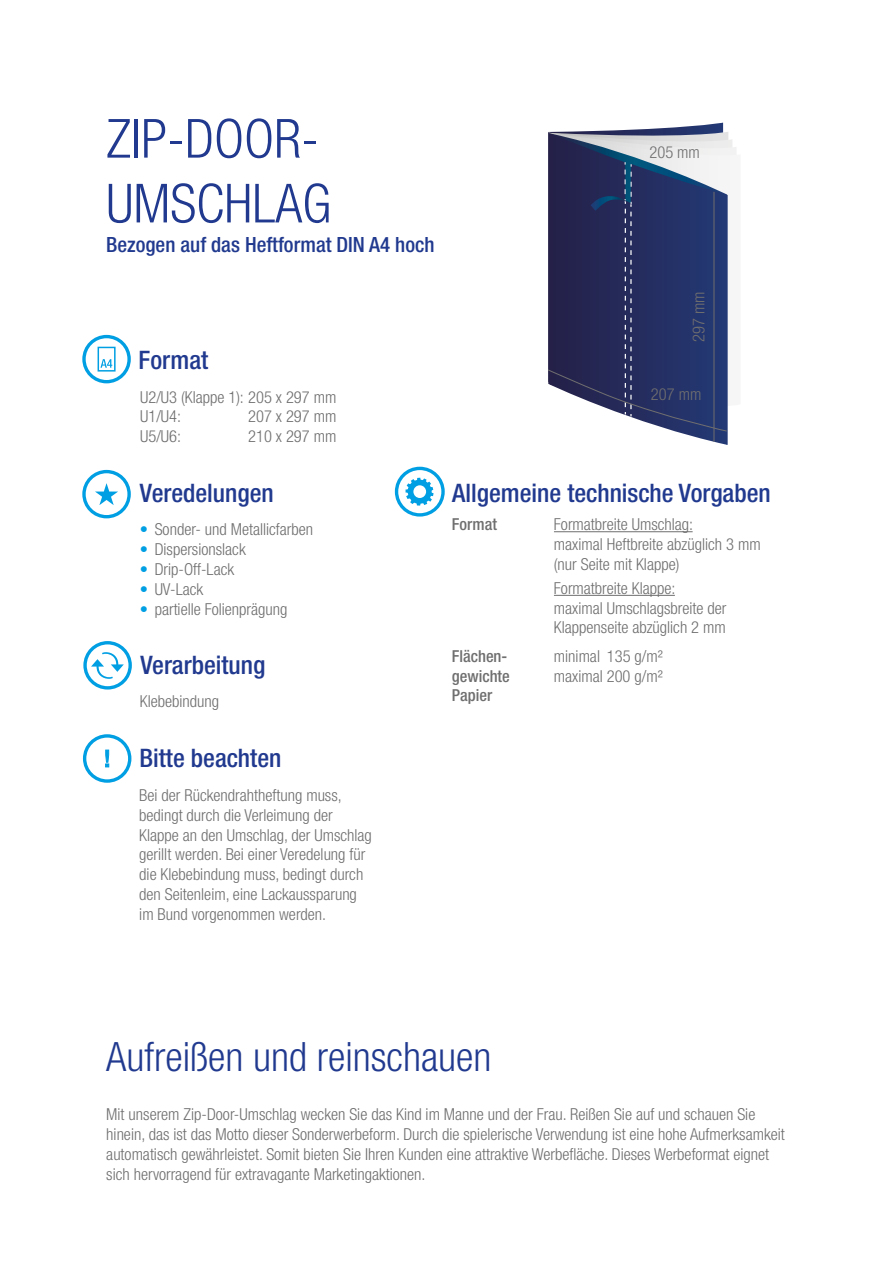
<style>
.page{position:relative;width:893px;height:1263px;background:#fff}
.page>*{position:absolute;margin:0;border:0;box-sizing:border-box;transform-origin:0 0}
.t1{font:300 condensed 54px/64.8px "Helvetica Neue LT Std";color:#213a8f}
.t2{font:300 condensed 40.5px "Helvetica Neue LT Std";color:#213a8f}
.t3{font:500 condensed 25.5px "Helvetica Neue LT Std";color:#213a8f}
.t4{font:500 condensed 21px "Helvetica Neue LT Std";color:#213a8f}
.t5{font:300 condensed 16.5px/19.8px "Helvetica Neue LT Std";color:#706f6f}
.t6{font:500 condensed 16.5px/19.8px "Helvetica Neue LT Std";color:#706f6f}
.s1{color:#009fe3}
</style>
<div class="page">
<div style="left:83px;top:641px;width:49px;height:48px;border:3px solid #009fe3;border-radius:50%"></div>
<svg style="left:91px;top:652px;width:33px;height:27px"></svg>
<div style="left:82px;top:470px;width:49px;height:48px;border:3px solid #009fe3;border-radius:50%"></div>
<svg style="left:95px;top:483px;width:23px;height:22px"></svg>
<div style="left:83px;top:734px;width:48px;height:49px;border:3px solid #009fe3;border-radius:50%"></div>
<svg style="left:105px;top:750px;width:4px;height:17px"></svg>
<svg style="left:405px;top:478px;width:29px;height:28px"></svg>
<div style="left:395px;top:467px;width:50px;height:50px;border:3px solid #009fe3;border-radius:50%"></div>
<hr style="left:554px;top:531px;width:139px;height:1px;background:#706f6f">
<hr style="left:554px;top:595px;width:121px;height:1px;background:#706f6f">
<div style="left:82px;top:335px;width:49px;height:48px;border:3px solid #009fe3;border-radius:50%"></div>
<div style="left:98px;top:347px;width:18px;height:25px;border:2px solid #009fe3"></div>
<svg style="left:100px;top:359px;width:12px;height:9px"></svg>
<svg style="left:548px;top:123px;width:175px;height:10px"></svg>
<svg style="left:548px;top:133px;width:180px;height:312px"></svg>
<hr style="left:714px;top:192px;width:1px;height:250px;background:#706f6f">
<svg style="left:548px;top:162px;width:179px;height:270px;background:#38406d"></svg>
<h1 class="t1" style="left:106px;top:106px;width:227px">ZIP-DOOR-<br>UMSCHLAG</h1>
<p class="t4" style="left:106px;top:232px;width:330px">Bezogen auf das Heftformat DIN A4 hoch</p>
<h3 class="t3" style="left:139px;top:345px;width:71px">Format</h3>
<p class="t5" style="left:140px;top:387px;width:198px">U2/U3 (Klappe 1): 205 x 297 mm<br>U1/U4:</p>
<p class="t5" style="left:248px;top:406px;width:90px">207 x 297 mm</p>
<p class="t5" style="left:140px;top:426px;width:42px">U5/U6:</p>
<p class="t5" style="left:248px;top:426px;width:90px">210 x 297 mm</p>
<h3 class="t3" style="left:140px;top:478px;width:135px">Veredelungen</h3>
<p class="t5" style="left:140px;top:519px;width:175px"><span class="s1">•</span> Sonder- und Metallicfarben</p>
<p class="t5" style="left:140px;top:539px;width:107px"><span class="s1">•</span> Dispersionslack</p>
<p class="t5" style="left:140px;top:559px;width:96px"><span class="s1">•</span> Drip-Off-Lack</p>
<p class="t5" style="left:140px;top:579px;width:65px"><span class="s1">•</span> UV-Lack</p>
<p class="t5" style="left:140px;top:599px;width:149px"><span class="s1">•</span> partielle Folienprägung</p>
<h3 class="t3" style="left:140px;top:650px;width:126px">Verarbeitung</h3>
<p class="t5" style="left:140px;top:691px;width:81px">Klebebindung</p>
<h3 class="t3" style="left:139px;top:743px;width:143px">Bitte beachten</h3>
<p class="t5" style="left:139px;top:785px;width:234px">Bei der Rückendrahtheftung muss, bedingt durch die Verleimung der Klappe an den Umschlag, der Umschlag gerillt werden. Bei einer Veredelung für die Klebebindung muss, bedingt durch den Seitenleim, eine Lackaussparung im Bund vorgenommen werden.</p>
<p class="t5" style="left:650px;top:142px;width:52px">205 mm</p>
<p class="t5" style="left:689px;top:342px;width:52px;rotate:-90deg">297 mm</p>
<p class="t5" style="left:651px;top:384px;width:52px">207 mm</p>
<h3 class="t3" style="left:452px;top:478px;width:320px">Allgemeine technische Vorgaben</h3>
<p class="t6" style="left:452px;top:514px;width:47px">Format</p>
<p class="t5" style="left:554px;top:514px;width:208px">Formatbreite Umschlag:<br>maximal Heftbreite abzüglich 3 mm (nur Seite mit Klappe)</p>
<p class="t5" style="left:554px;top:578px;width:174px">Formatbreite Klappe: maximal Umschlagsbreite der<br>Klappenseite abzüglich 2 mm</p>
<p class="t6" style="left:452px;top:646px;width:59px">Flächen&shy;gewichte<br>Papier</p>
<p class="t5" style="left:554px;top:646px;width:110px">minimal 135 g/m² maximal 200 g/m²</p>
<h2 class="t2" style="left:106px;top:1033px;width:387px">Aufreißen und reinschauen</h2>
<p class="t5" style="left:106px;top:1104px;width:680px">Mit unserem Zip-Door-Umschlag wecken Sie das Kind im Manne und der Frau. Reißen Sie auf und schauen Sie hinein, das ist das Motto dieser Sonderwerbeform. Durch die spielerische Verwendung ist eine hohe Aufmerksamkeit automatisch gewährleistet. Somit bieten Sie Ihren Kunden eine attraktive Werbefläche. Dieses Werbeformat eignet sich hervorragend für extravagante Marketingaktionen.</p>
</div>
